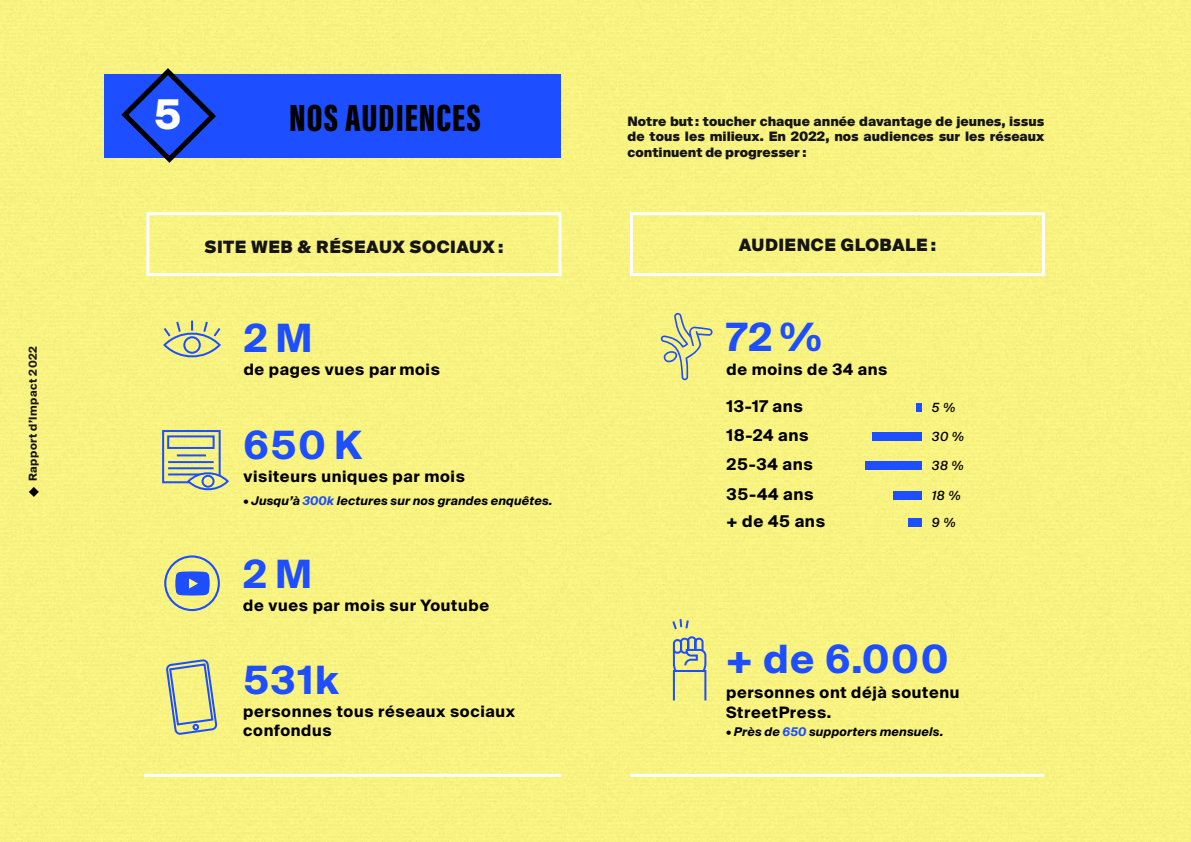
<style>
.page{position:relative;width:1191px;height:842px;background:#f9f381}
.page>*{position:absolute;margin:0;border:0;box-sizing:border-box;transform-origin:0 0}
.t1{font:700 41px "Suisse Intl";color:#fff}
.t2{font:700 39px "Suisse Intl";letter-spacing:.04em;color:#1d4eff}
.t3{font:900 39px "Acumin Pro Extra Cond";letter-spacing:.025em;color:#000}
.t4{font:900 17px "Suisse Intl";letter-spacing:.03em;color:#151515}
.t5{font:700 16.2px "Suisse Intl";letter-spacing:.04em;color:#000}
.t6{font:700 15.7px/18.9px "Suisse Intl";letter-spacing:.04em;color:#000}
.t7{font:900 13px/15.6px "Suisse Intl";color:#151515;text-align:justify}
.t8{font:italic 500 12.6px "Suisse Intl";color:#000}
.t9{font:italic 700 12px "Suisse Intl";letter-spacing:.01em;color:#000}
.t10{font:700 11px "Suisse Intl";letter-spacing:.04em;color:#151515}
.s1{color:#1d4eff}
</style>
<div class="page">
<svg style="left:162px;top:319px;width:60px;height:41px;background:#d1d496"></svg>
<svg style="left:161px;top:429px;width:69px;height:63px;background:#bfc8a1"></svg>
<svg style="left:164px;top:555px;width:56px;height:56px;background:#acb9ac"></svg>
<svg style="left:164px;top:658px;width:55px;height:78px;background:#ced398"></svg>
<div style="left:865px;top:461px;width:57px;height:9px;background:#1d4eff"></div>
<div style="left:893px;top:491px;width:29px;height:9px;background:#1d4eff"></div>
<div style="left:908px;top:518px;width:14px;height:9px;background:#1d4eff"></div>
<div style="left:872px;top:432px;width:50px;height:9px;background:#1d4eff"></div>
<div style="left:916px;top:403px;width:6px;height:9px;background:#1d4eff"></div>
<svg style="left:661px;top:313px;width:51px;height:67px;background:#dadb91"></svg>
<svg style="left:670px;top:617px;width:37px;height:85px;background:#ced398"></svg>
<div style="left:146px;top:212px;width:415px;height:64px;border:3px solid #fff"></div>
<div style="left:630px;top:212px;width:415px;height:64px;border:3px solid #fff"></div>
<svg style="left:29px;top:487px;width:10px;height:10px"></svg>
<hr style="left:630px;top:774px;width:414px;height:3px;background:#fff">
<hr style="left:144px;top:774px;width:417px;height:3px;background:#fff">
<div style="left:104px;top:74px;width:457px;height:83px;background:#1d4eff"></div>
<svg style="left:118px;top:65px;width:102px;height:101px"></svg>
<p class="t10" style="left:27px;top:481px;width:136px;rotate:-90deg">Rapport d’Impact 2022</p>
<h1 class="t1" style="left:154px;top:91px;width:29px">5</h1>
<h2 class="t3" style="left:289px;top:93px;width:193px">NOS AUDIENCES</h2>
<p class="t7" style="left:627px;top:114px;width:418px">Notre but : toucher chaque année davantage de jeunes, issus de tous les milieux. En 2022, nos audiences sur les réseaux continuent de progresser :</p>
<p class="t4" style="left:204px;top:237px;width:300px">SITE WEB &amp; RÉSEAUX SOCIAUX :</p>
<p class="t4" style="left:738px;top:235px;width:199px">AUDIENCE GLOBALE :</p>
<h2 class="t2" style="left:244px;top:316px;width:70px">2M</h2>
<p class="t6" style="left:244px;top:360px;width:198px">de pages vues par mois</p>
<h2 class="t2" style="left:243px;top:423px;width:120px">650 K</h2>
<p class="t6" style="left:243px;top:467px;width:223px">visiteurs uniques par mois</p>
<p class="t9" style="left:243px;top:493px;width:311px">• Jusqu’à <span class="s1">300k</span> lectures sur nos grandes enquêtes.</p>
<h2 class="t2" style="left:243px;top:552px;width:70px">2M</h2>
<p class="t6" style="left:243px;top:596px;width:247px">de vues par mois sur Youtube</p>
<h2 class="t2" style="left:243px;top:657px;width:97px">531k</h2>
<p class="t6" style="left:243px;top:702px;width:273px">personnes tous réseaux sociaux confondus</p>
<h2 class="t2" style="left:726px;top:315px;width:97px">72%</h2>
<p class="t6" style="left:726px;top:360px;width:162px">de moins de 34 ans</p>
<p class="t5" style="left:726px;top:397px;width:78px">13-17 ans</p>
<p class="t8" style="left:932px;top:400px;width:25px">5 %</p>
<p class="t5" style="left:726px;top:426px;width:84px">18-24 ans</p>
<p class="t8" style="left:932px;top:429px;width:34px">30 %</p>
<p class="t5" style="left:726px;top:455px;width:88px">25-34 ans</p>
<p class="t8" style="left:932px;top:459px;width:33px">38 %</p>
<p class="t5" style="left:726px;top:485px;width:89px">35-44 ans</p>
<p class="t8" style="left:932px;top:488px;width:30px">18 %</p>
<p class="t5" style="left:726px;top:512px;width:100px">+ de 45 ans</p>
<p class="t8" style="left:932px;top:515px;width:25px">9 %</p>
<h2 class="t2" style="left:726px;top:636px;width:224px">+ de 6.000</h2>
<p class="t6" style="left:726px;top:682px;width:235px;line-height:20px">personnes ont déjà soutenu<br>StreetPress.</p>
<p class="t9" style="left:726px;top:724px;width:219px">• Près de <span class="s1">650</span> supporters mensuels.</p>
</div>
